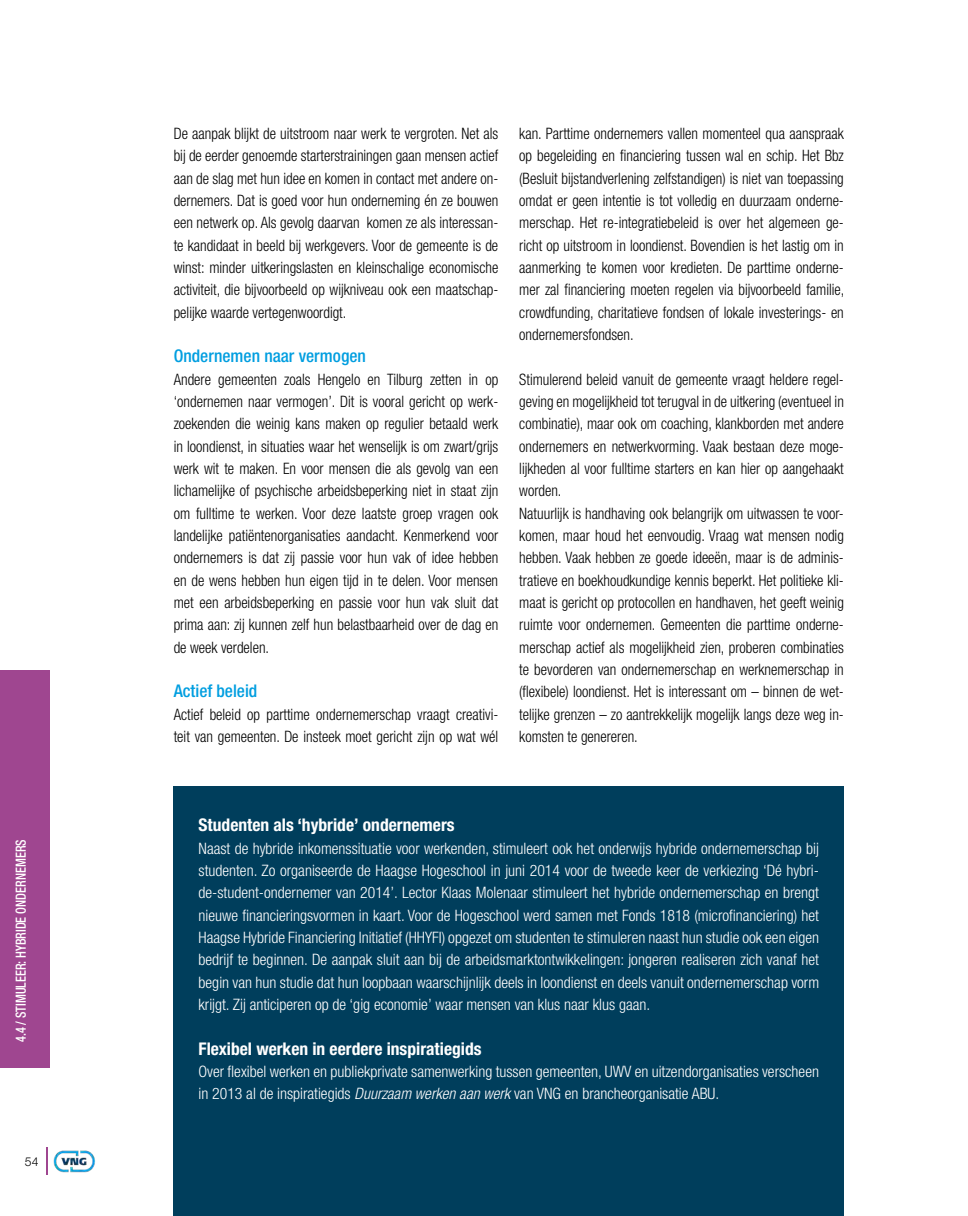
<style>
.page{position:relative;width:968px;height:1216px;background:#fff}
.page>*{position:absolute;margin:0;border:0;box-sizing:border-box;transform-origin:0 0}
.t1{font:700 condensed 17.5px "Helvetica Neue";color:#fff}
.t2{font:500 condensed 17.5px "Helvetica Neue";color:#009ee0}
.t3{font:300 condensed 15.75px/22.4px "Helvetica Neue";color:#000;text-align:justify;scale:.94 1}
.t4{font:300 condensed 15.75px/22.4px "Helvetica Neue";color:#fff;text-align:justify}
.t5{font:500 condensed 14px "Helvetica Neue";color:#fff;scale:.88 1}
.t6{font:300 12.25px "Helvetica Neue";color:#000}
.s1{font-style:italic}
</style>
<div class="page">
<svg style="left:46px;top:1147px;width:1px;height:27px"></svg>
<img style="left:54px;top:1150px;width:41px;height:22px">
<div style="left:0;top:670px;width:50px;height:397px;background:#9f4690"></div>
<div style="left:174px;top:786px;width:669px;height:429px;background:#003e5c"></div>
<p class="t5" style="left:13px;top:1042px;width:231px;rotate:-90deg">4.4 / Stimuleer: Hybride ondernemers</p>
<p class="t6" style="left:25px;top:1154px;width:15px">54</p>
<p class="t3" style="left:174px;top:122px;width:347px">De aanpak blijkt de uitstroom naar werk te vergroten. Net als bij de eerder genoemde starterstrainingen gaan mensen actief aan de slag met hun idee en komen in contact met andere on&shy;dernemers. Dat is goed voor hun onderneming én ze bouwen een netwerk op. Als gevolg daarvan komen ze als interessan&shy;te kandidaat in beeld bij werkgevers. Voor de gemeente is de winst: minder uitkeringslasten en kleinschalige economische activiteit, die bijvoorbeeld op wijkniveau ook een maatschap&shy;pelijke waarde vertegenwoordigt.</p>
<p class="t2" style="left:174px;top:345px;width:194px">Ondernemen naar vermogen</p>
<p class="t3" style="left:174px;top:368px;width:347px">Andere gemeenten zoals Hengelo en Tilburg zetten in op ‘ondernemen naar vermogen’. Dit is vooral gericht op werk&shy;zoekenden die weinig kans maken op regulier betaald werk in loondienst, in situaties waar het wenselijk is om zwart/grijs werk wit te maken. En voor mensen die als gevolg van een lichamelijke of psychische arbeidsbeperking niet in staat zijn om fulltime te werken. Voor deze laatste groep vragen ook landelijke patiëntenorganisaties aandacht. Kenmerkend voor ondernemers is dat zij passie voor hun vak of idee hebben en de wens hebben hun eigen tijd in te delen. Voor mensen met een arbeidsbeperking en passie voor hun vak sluit dat prima aan: zij kunnen zelf hun belastbaarheid over de dag en de week verdelen.</p>
<p class="t2" style="left:174px;top:680px;width:85px">Actief beleid</p>
<p class="t3" style="left:174px;top:702px;width:347px">Actief beleid op parttime ondernemerschap vraagt creativi&shy;teit van gemeenten. De insteek moet gericht zijn op wat wél</p>
<p class="t3" style="left:519px;top:122px;width:347px">kan. Parttime ondernemers vallen momenteel qua aanspraak op begeleiding en financiering tussen wal en schip. Het Bbz (Besluit bijstandverlening zelfstandigen) is niet van toepassing omdat er geen intentie is tot volledig en duurzaam onderne&shy;merschap. Het re-integratiebeleid is over het algemeen ge&shy;richt op uitstroom in loondienst. Bovendien is het lastig om in aanmerking te komen voor kredieten. De parttime onderne&shy;mer zal financiering moeten regelen via bijvoorbeeld familie, crowdfunding, charitatieve fondsen of lokale investerings- en ondernemersfondsen.</p>
<p class="t3" style="left:519px;top:368px;width:347px;text-align:left">Stimulerend beleid vanuit de gemeente vraagt heldere regel&shy;geving en mogelijkheid tot terugval in de uitkering (eventueel in combinatie), maar ook om coaching, klankborden met andere ondernemers en netwerkvorming. Vaak bestaan deze moge&shy;lijkheden al voor fulltime starters en kan hier op aangehaakt worden.<br>Natuurlijk is handhaving ook belangrijk om uitwassen te voor&shy;komen, maar houd het eenvoudig. Vraag wat mensen nodig hebben. Vaak hebben ze goede ideeën, maar is de adminis&shy;tratieve en boekhoudkundige kennis beperkt. Het politieke kli&shy;maat is gericht op protocollen en handhaven, het geeft weinig ruimte voor ondernemen. Gemeenten die parttime onderne&shy;merschap actief als mogelijkheid zien, proberen combinaties te bevorderen van ondernemerschap en werknemerschap in (flexibele) loondienst. Het is interessant om – binnen de wet&shy;telijke grenzen – zo aantrekkelijk mogelijk langs deze weg in&shy;komsten te genereren.</p>
<p class="t1" style="left:198px;top:814px;width:257px">Studenten als ‘hybride’ ondernemers</p>
<p class="t4" style="left:198px;top:836px;width:622px">Naast de hybride inkomenssituatie voor werkenden, stimuleert ook het onderwijs hybride ondernemerschap bij studenten. Zo organiseerde de Haagse Hogeschool in juni 2014 voor de tweede keer de verkiezing ‘Dé hybri&shy;de-student-ondernemer van 2014’. Lector Klaas Molenaar stimuleert het hybride ondernemerschap en brengt nieuwe financieringsvormen in kaart. Voor de Hogeschool werd samen met Fonds 1818 (microfinanciering) het Haagse Hybride Financiering Initiatief (HHYFI) opgezet om studenten te stimuleren naast hun studie ook een eigen bedrijf te beginnen. De aanpak sluit aan bij de arbeidsmarktontwikkelingen: jongeren realiseren zich vanaf het begin van hun studie dat hun loopbaan waarschijnlijk deels in loondienst en deels vanuit ondernemerschap vorm krijgt. Zij anticiperen op de ‘gig economie’ waar mensen van klus naar klus gaan.</p>
<p class="t1" style="left:198px;top:1037px;width:284px">Flexibel werken in eerdere inspiratiegids</p>
<p class="t4" style="left:198px;top:1060px;width:622px">Over flexibel werken en publiekprivate samenwerking tussen gemeenten, UWV en uitzendorganisaties verscheen in 2013 al de inspiratiegids <span class="s1">Duurzaam werken aan werk</span> van VNG en brancheorganisatie ABU .</p>
</div>
